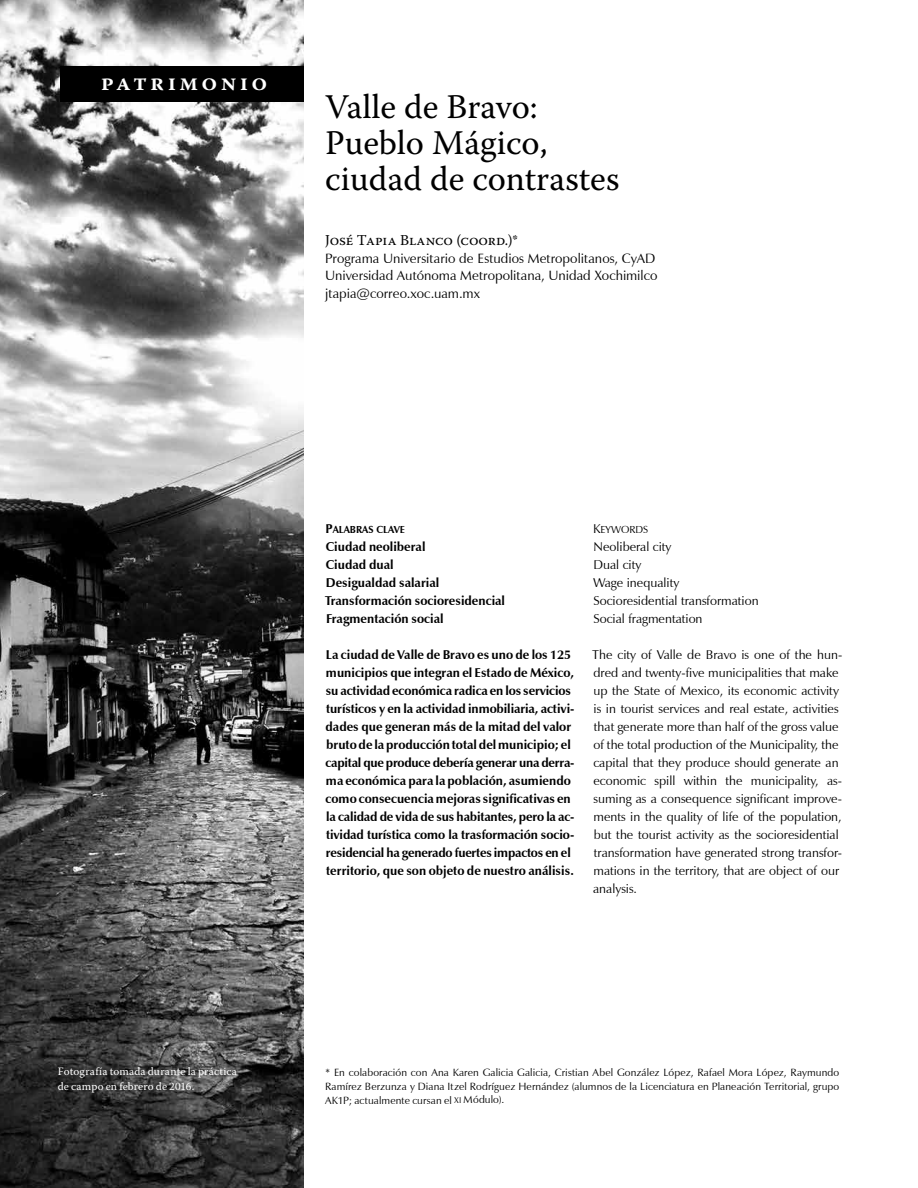
<style>
.page{position:relative;width:918px;height:1188px;background:#fff}
.page>*{position:absolute;margin:0;border:0;box-sizing:border-box;transform-origin:0 0}
.t1{font:34.5px/36px "Warnock Pro";color:#000}
.t2{font:600 24px "Warnock Pro";letter-spacing:.14em;color:#fff}
.t3{font:15px "Warnock Pro";letter-spacing:-.005em;color:#000}
.t4{font:13.5px/18px "Zapf Humanist 601 BT";color:#000}
.t5{font:12.75px/18px "Zapf Humanist 601 BT";color:#000}
.t6{font:700 12.75px/18px "Zapf Humanist 601 BT";color:#000}
.t7{font:11.25px/15px "Warnock Pro";letter-spacing:.005em;color:#fff}
.t8{font:10.5px/13.5px "Zapf Humanist 601 BT";letter-spacing:.01em;color:#000;text-align:justify}
.t9{font:10.2px "Zapf Humanist 601 BT Bold SC800";color:#000}
.t10{font:10.2px "Zapf Humanist 601 BT Roman SC800";color:#000}
.s1{font-size:12.75px}
.s2{font-family:"Zapf Humanist 601 BT Roman SC800";font-size:8.4px}
</style>
<div class="page">
<img style="left:0;top:0;width:304px;height:1188px">
<div style="left:61px;top:66px;width:243px;height:36px;background:#000"></div>
<h2 class="t2" style="left:101px;top:67px;width:168px">patrimonio</h2>
<h1 class="t1" style="left:325px;top:88px;width:296px">Valle de Bravo:<br>Pueblo Mágico, ciudad de contrastes</h1>
<p class="t3" style="left:325px;top:231px;width:194px">José Tapia Blanco (coord.)*</p>
<p class="t4" style="left:325px;top:249px;width:334px">Programa Universitario de Estudios Metropolitanos, CyAD<br>Universidad Autónoma Metropolitana, Unidad Xochimilco jtapia@correo.xoc.uam.mx</p>
<p class="t7" style="left:58px;top:1064px;width:181px">Fotografía tomada durante la práctica de campo en febrero de 2016.</p>
<p class="t9" style="left:326px;top:523px;width:81px"><span class="s1">P</span>ALABRAS CLAVE</p>
<p class="t6" style="left:325px;top:537px;width:182px">Ciudad neoliberal<br>Ciudad dual<br>Desigualdad salarial<br>Transformación socioresidencial<br>Fragmentación social</p>
<p class="t6" style="left:326px;top:645px;width:250px">La ciudad de Valle de Bravo es uno de los 125 municipios que integran el Estado de México, su actividad económica radica en los servicios turísticos y en la actividad inmobiliaria, activi&shy;dades que generan más de la mitad del valor bruto de la producción total del municipio; el capital que produce debería generar una derra&shy;ma económica para la población, asumiendo como consecuencia mejoras significativas en la calidad de vida de sus habitantes, pero la ac&shy;tividad turística como la trasformación socio&shy;residencial ha generado fuertes impactos en el territorio, que son objeto de nuestro análisis.</p>
<p class="t10" style="left:593px;top:523px;width:57px"><span class="s1">K</span>EYWORDS</p>
<p class="t5" style="left:593px;top:537px;width:167px">Neoliberal city<br>Dual city<br>Wage inequality<br>Socioresidential transformation<br>Social fragmentation</p>
<p class="t5" style="left:592px;top:645px;width:252px">The city of Valle de Bravo is one of the hun&shy;dred and twenty-five municipalities that make up the State of Mexico, its economic activity is in tourist services and real estate, activities that generate more than half of the gross value of the total production of the Municipality, the capital that they produce should generate an economic spill within the municipality, as&shy;suming as a consequence significant improve&shy;ments in the quality of life of the population, but the tourist activity as the socioresidential transformation have generated strong transfor&shy;mations in the territory, that are object of our analysis.</p>
<p class="t8" style="left:325px;top:1066px;width:516px">* En colaboración con Ana Karen Galicia Galicia, Cristian Abel González López, Rafael Mora López, Raymundo Ramírez Berzunza y Diana Itzel Rodríguez Hernández (alumnos de la Licenciatura en Planeación Territorial, grupo AK1P; actualmente cursan el <span class="s2">XI</span> Módulo).</p>
</div>
